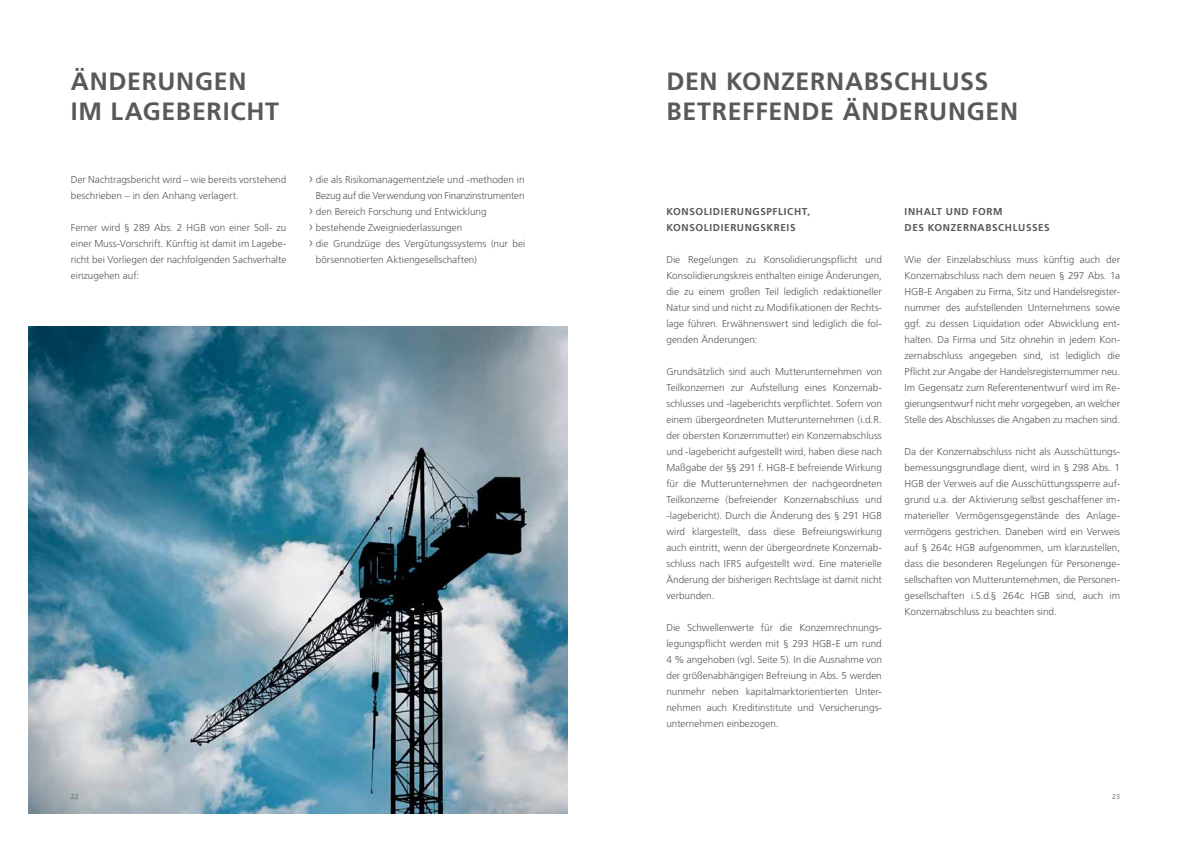
<style>
.page{position:relative;width:1191px;height:842px;background:#fff}
.page>*{position:absolute;margin:0;border:0;box-sizing:border-box;transform-origin:0 0}
.t1{font:700 25px/30px "Frutiger LT Std";letter-spacing:.03em;color:#58595b}
.t2{font:300 10px/16px "Frutiger LT Std";letter-spacing:-.005em;color:#58595b;text-align:justify}
.t3{font:700 10px/16px "Frutiger LT Std";letter-spacing:.06em;color:#58595b}
.t4{font:300 10px "Frutiger LT Std";letter-spacing:-.025em;color:#58595b}
.t5{font:300 7px "Frutiger LT Std";color:#58595b}
.s1{font-size:14px}
</style>
<div class="page">
<img style="left:28px;top:327px;width:539px;height:487px">
<h1 class="t1" style="left:71px;top:66px;width:210px">ÄNDERUNGEN<br>IM LAGEBERICHT</h1>
<p class="t2" style="left:71px;top:172px;width:217px">Der Nachtragsbericht wird – wie bereits vorstehend beschrieben – in den Anhang verlagert.</p>
<p class="t2" style="left:71px;top:220px;width:217px">Ferner wird § 289 Abs. 2 HGB von einer Soll- zu einer Muss-Vorschrift. Künftig ist damit im Lagebe&shy;richt bei Vorliegen der nachfolgenden Sachverhalte einzugehen auf:</p>
<p class="t2" style="left:309px;top:172px;width:217px"><span class="s1">›</span> die als Risikomanagementziele und -methoden in</p>
<p class="t4" style="left:316px;top:190px;width:210px">Bezug auf die Verwendung von Finanzinstrumenten</p>
<p class="t2" style="left:309px;top:204px;width:179px"><span class="s1">›</span> den Bereich Forschung und Entwicklung</p>
<p class="t2" style="left:309px;top:220px;width:155px"><span class="s1">›</span> bestehende Zweigniederlassungen</p>
<p class="t2" style="left:309px;top:236px;width:218px"><span class="s1">›</span> die Grundzüge des Vergütungssystems (nur bei</p>
<p class="t2" style="left:316px;top:252px;width:163px">börsennotierten Aktiengesellschaften)</p>
<h1 class="t1" style="left:666px;top:66px;width:353px">DEN KONZERNABSCHLUSS<br>BETREFFENDE ÄNDERUNGEN</h1>
<p class="t3" style="left:666px;top:203px;width:145px">KONSOLIDIERUNGSPFLICHT,<br>KONSOLIDIERUNGSKREIS</p>
<p class="t2" style="left:666px;top:252px;width:217px">Die Regelungen zu Konsolidierungspflicht und Konsolidierungskreis enthalten einige Änderungen, die zu einem großen Teil lediglich redaktioneller Natur sind und nicht zu Modifikationen der Rechts&shy;lage führen. Erwähnenswert sind lediglich die fol&shy;genden Änderungen:</p>
<p class="t2" style="left:666px;top:364px;width:217px">Grundsätzlich sind auch Mutterunternehmen von Teilkonzernen zur Aufstellung eines Konzernab&shy;schlusses und -lageberichts verpflichtet. Sofern von einem übergeordneten Mutterunternehmen (i.d.R. der obersten Konzernmutter) ein Konzernabschluss und -lagebericht aufgestellt wird, haben diese nach Maßgabe der §§ 291 f. HGB-E befreiende Wirkung für die Mutterunternehmen der nachgeordneten Teilkonzerne (befreiender Konzernabschluss und -lagebericht). Durch die Änderung des § 291 HGB wird klargestellt, dass diese Befreiungswirkung auch eintritt, wenn der übergeordnete Konzernab&shy;schluss nach IFRS aufgestellt wird. Eine materielle Änderung der bisherigen Rechtslage ist damit nicht verbunden.</p>
<p class="t2" style="left:666px;top:620px;width:217px">Die Schwellenwerte für die Konzernrechnungs&shy;legungspflicht werden mit § 293 HGB-E um rund 4 % angehoben (vgl. Seite 5). In die Ausnahme von der größenabhängigen Befreiung in Abs. 5 werden nunmehr neben kapitalmarktorientierten Unter&shy;nehmen auch Kreditinstitute und Versicherungs&shy;unternehmen einbezogen.</p>
<p class="t3" style="left:904px;top:203px;width:147px">INHALT UND FORM<br>DES KONZERNABSCHLUSSES</p>
<p class="t2" style="left:904px;top:252px;width:217px">Wie der Einzelabschluss muss künftig auch der Konzernabschluss nach dem neuen § 297 Abs. 1a HGB-E Angaben zu Firma, Sitz und Handelsregister&shy;nummer des aufstellenden Unternehmens sowie ggf. zu dessen Liquidation oder Abwicklung ent&shy;halten. Da Firma und Sitz ohnehin in jedem Kon&shy;zernabschluss angegeben sind, ist lediglich die Pflicht zur Angabe der Handelsregisternummer neu.<br>Im Gegensatz zum Referentenentwurf wird im Re&shy;gierungsentwurf nicht mehr vorgegeben, an welcher Stelle des Abschlusses die Angaben zu machen sind.</p>
<p class="t2" style="left:904px;top:444px;width:217px">Da der Konzernabschluss nicht als Ausschüttungs&shy;bemessungsgrundlage dient, wird in § 298 Abs. 1<br>HGB der Verweis auf die Ausschüttungssperre auf&shy;grund u.a. der Aktivierung selbst geschaffener im&shy;materieller Vermögensgegenstände des Anlage&shy;vermögens gestrichen. Daneben wird ein Verweis auf § 264c HGB aufgenommen, um klarzustellen, dass die besonderen Regelungen für Personenge&shy;sellschaften von Mutterunternehmen, die Personen&shy;gesellschaften i.S.d.§ 264c HGB sind, auch im Konzernabschluss zu beachten sind.</p>
<p class="t5" style="left:71px;top:793px;width:9px">22</p>
<p class="t5" style="left:1112px;top:793px;width:9px">23</p>
</div>
